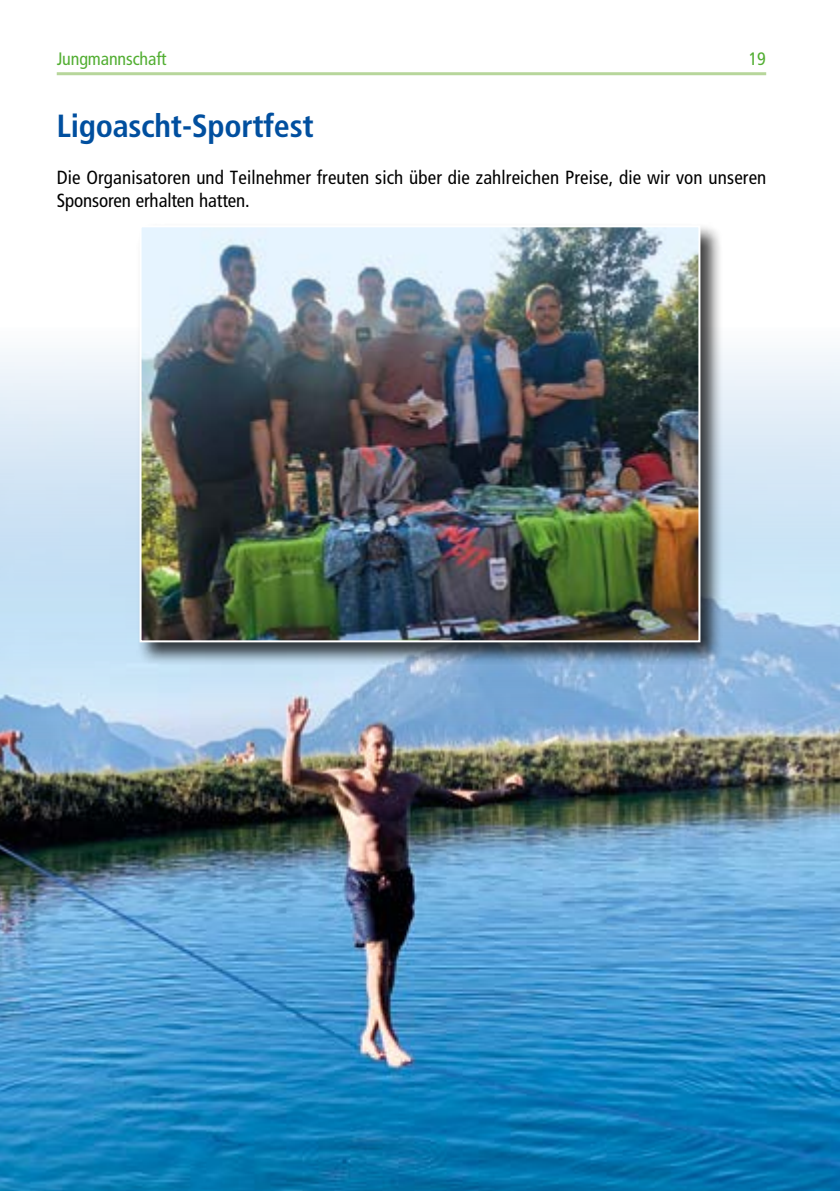
<style>
.page{position:relative;width:840px;height:1191px;background:#fff}
.page>*{position:absolute;margin:0;border:0;box-sizing:border-box;transform-origin:0 0}
.t1{font:700 condensed 32px "Frutiger";letter-spacing:-.01em;color:#004f9f}
.t2{font:condensed 19px/23px "Frutiger";letter-spacing:.005em;color:#000}
.t3{font:condensed 18px "Frutiger";letter-spacing:-.005em;color:#52ae32}
</style>
<div class="page">
<hr style="left:57px;top:72px;width:708px;height:3px;background:#b7d69b">
<img style="left:0;top:348px;width:839px;height:843px">
<div style="left:136px;top:222px;width:586px;height:443px;background:#000;opacity:.75"></div>
<img style="left:142px;top:228px;width:555px;height:411px">
<div style="left:139px;top:225px;width:561px;height:417px;border:2px solid #fff"></div>
<p class="t3" style="left:57px;top:48px;width:111px">Jungmannschaft</p>
<p class="t3" style="left:748px;top:48px;width:19px">19</p>
<h1 class="t1" style="left:57px;top:107px;width:258px">Ligoascht-Sportfest</h1>
<p class="t2" style="left:57px;top:166px;width:710px">Die Organisatoren und Teilnehmer freuten sich über die zahlreichen Preise, die wir von unseren<br>Sponsoren erhalten hatten.</p>
</div>
